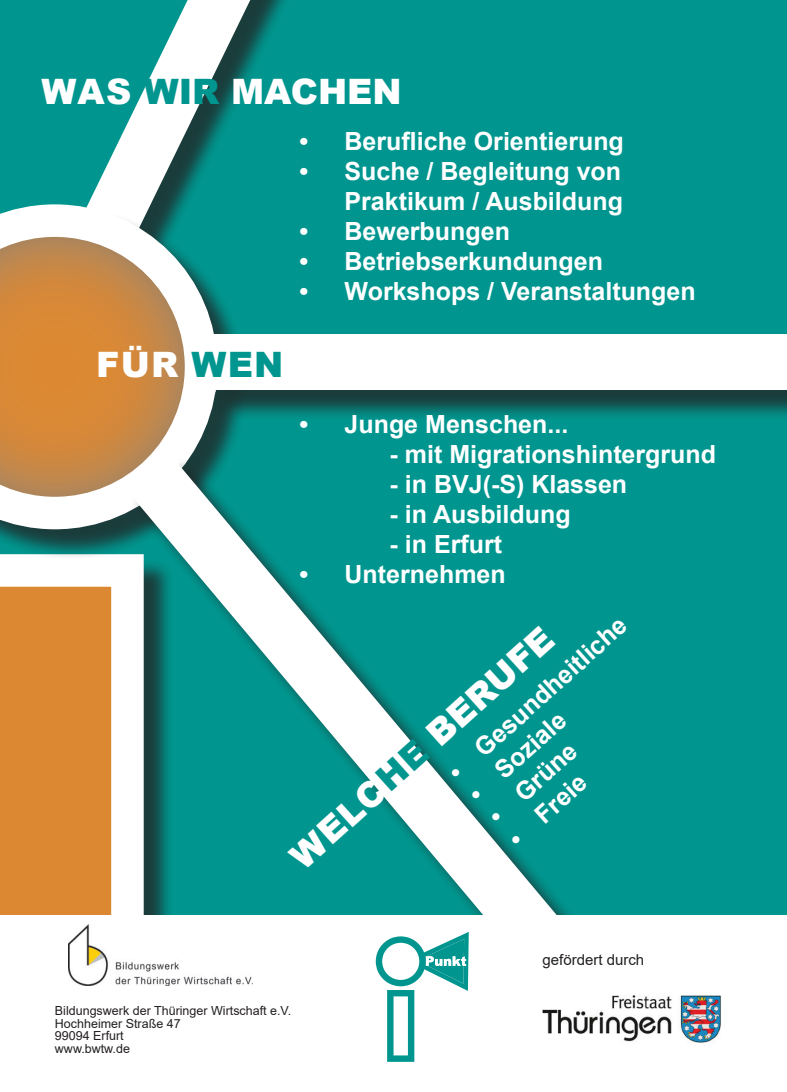
<style>
.page{position:relative;width:787px;height:1092px;background:#fff}
.page>*{position:absolute;margin:0;border:0;box-sizing:border-box;transform-origin:0 0}
.t1{font:900 35px "Arial";letter-spacing:.035em;color:#fff}
.t2{font:700 25px/30px "Arial";color:#fff;text-align:right}
.t3{font:15px "Arial";color:#231f20}
.t4{font:12.5px/12.5px "Arial";color:#231f20}
.s1{color:#00968f}
</style>
<div class="page">
<div style="left:0;top:0;width:787px;height:1091px;background:#00968f"></div>
<div style="left:86px;top:0;width:216px;height:273px;background:#231f20;opacity:.75"></div>
<svg style="left:86px;top:0;width:164px;height:243px"></svg>
<svg style="left:0;top:560px;width:124px;height:354px;background:#e19b54"></svg>
<div style="left:0;top:208px;width:248px;height:352px;background:#231f20;opacity:.75"></div>
<svg style="left:0;top:204px;width:217px;height:325px;background:#c6a476"></svg>
<div style="left:213px;top:338px;width:574px;height:83px;background:#231f20;opacity:.75"></div>
<div style="left:209px;top:334px;width:577px;height:56px;background:#fff"></div>
<div style="left:196px;top:335px;width:19px;height:57px;background:#fff"></div>
<svg style="left:124px;top:451px;width:434px;height:463px"></svg>
<div style="left:0;top:914px;width:787px;height:177px;background:#fff"></div>
<svg style="left:376px;top:932px;width:93px;height:129px"></svg>
<img style="left:68px;top:924px;width:184px;height:61px">
<svg style="left:125px;top:448px;width:56px;height:49px;background:#f1e9e0"></svg>
<img style="left:542px;top:995px;width:179px;height:48px">
<h1 class="t1" style="left:41px;top:66px;width:251px">WAS <span class="s1">WIR</span> MACHE</h1>
<h1 class="t1" style="left:372px;top:66px;width:31px">N</h1>
<h1 class="t1" style="left:96px;top:338px;width:183px">FÜR <span class="s1">WEN</span></h1>
<p class="t2" style="left:299px;top:126px;width:326px">• Berufliche Orientierung</p>
<p class="t2" style="left:299px;top:156px;width:325px">• Suche / Begleitung von<br>Praktikum / Ausbildung</p>
<p class="t2" style="left:299px;top:216px;width:212px">• Bewerbungen</p>
<p class="t2" style="left:299px;top:246px;width:305px">• Betriebserkundungen</p>
<p class="t2" style="left:299px;top:276px;width:398px">• Workshops / Veranstaltungen</p>
<p class="t2" style="left:299px;top:409px;width:270px">• Junge Menschen...</p>
<p class="t2" style="left:389px;top:439px;width:328px">- mit Migrationshintergrund</p>
<p class="t2" style="left:389px;top:469px;width:239px">- in BVJ(-S) Klassen</p>
<p class="t2" style="left:389px;top:499px;width:183px">- in Ausbildung</p>
<p class="t2" style="left:389px;top:529px;width:114px">- in Erfurt</p>
<p class="t2" style="left:299px;top:559px;width:208px">• Unternehmen</p>
<p class="t2" style="left:442px;top:764px;width:231px;rotate:-42deg">• Gesundheitliche</p>
<h1 class="t1" style="left:279px;top:842px;width:341px;rotate:-42deg">WELC<span class="s1">HE</span> BERUFE</h1>
<p class="t2" style="left:462px;top:786px;width:123px;rotate:-42deg">• Soziale</p>
<p class="t2" style="left:482px;top:808px;width:110px;rotate:-42deg">• Grüne</p>
<p class="t2" style="left:503px;top:831px;width:96px;rotate:-42deg">• Freie</p>
<p class="t4" style="left:55px;top:1004px;width:238px">Bildungswerk der Thüringer Wirtschaft e.V.<br>Hochheimer Straße 47<br>99094 Erfurt<br>www.bwtw.de</p>
<p class="t3" style="left:542px;top:948px;width:103px">gefördert durch</p>
</div>
